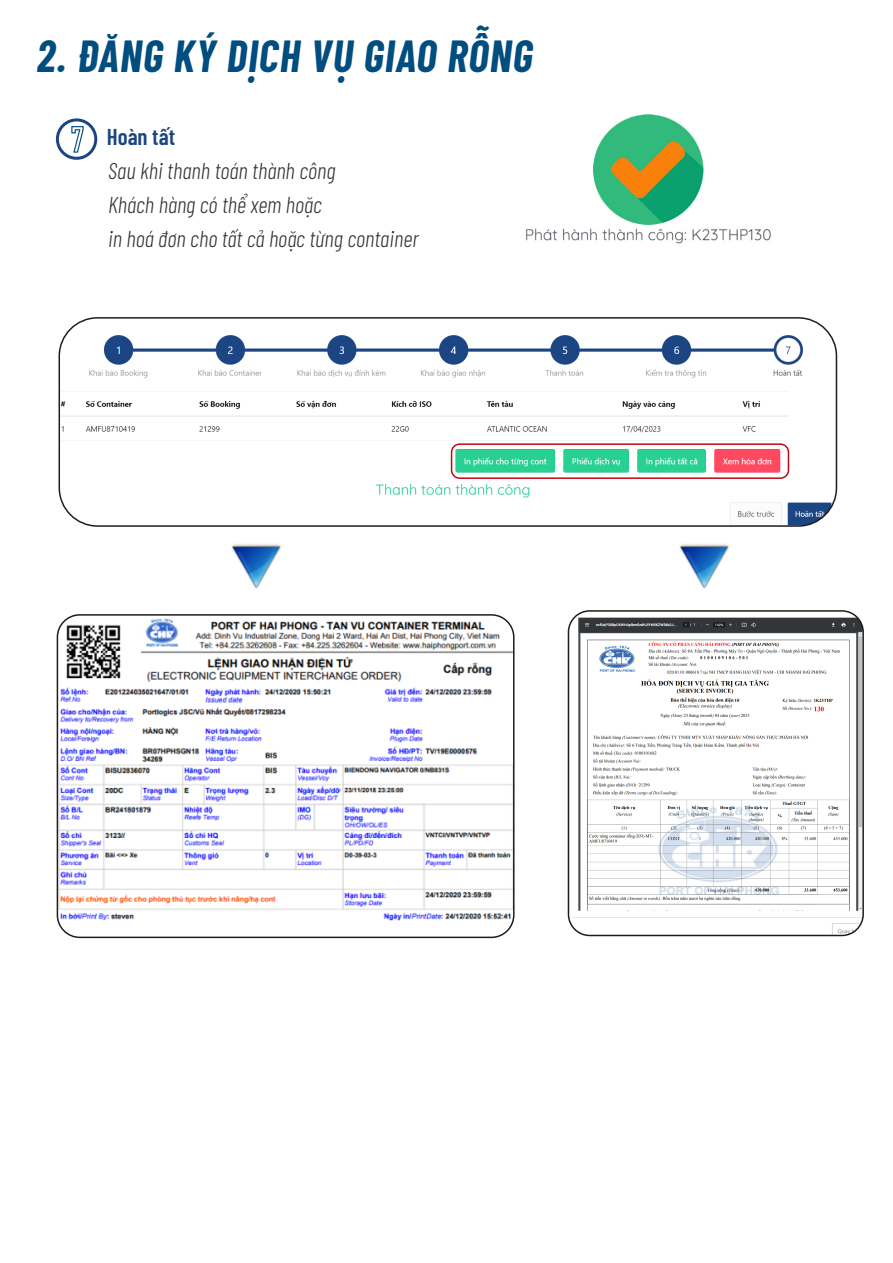
<style>
.page{position:relative;width:893px;height:1263px;background:#fff}
.page>*{position:absolute;margin:0;border:0;box-sizing:border-box;transform-origin:0 0}
.t1{font:italic 700 43.8px "Barlow Condensed";letter-spacing:.025em;color:#004d80}
.t2{font:italic 300 22.95px/33.6px "Barlow Condensed";color:#333}
.t3{font:600 22.95px "Barlow Condensed";color:#1c4681}
</style>
<div class="page">
<div style="left:56px;top:118px;width:41px;height:42px;border:3px solid #1c4681;border-radius:50%"></div>
<svg style="left:71px;top:126px;width:13px;height:27px"></svg>
<img style="left:526px;top:114px;width:245px;height:130px">
<img style="left:59px;top:318px;width:777px;height:208px">
<div style="left:59px;top:317px;width:778px;height:210px;border:2px solid #1d1d1b;border-radius:38px"></div>
<div style="left:451px;top:443px;width:338px;height:36px;border:2px solid #c20613;border-radius:8px"></div>
<img style="left:57px;top:616px;width:457px;height:318px">
<div style="left:57px;top:614px;width:457px;height:324px;border:2px solid #1d1d1b;border-radius:22px"></div>
<img style="left:568px;top:613px;width:293px;height:322px">
<div style="left:568px;top:610px;width:296px;height:326px;border:2px solid #1d1d1b;border-radius:21px"></div>
<img style="left:680px;top:544px;width:49px;height:45px">
<img style="left:232px;top:544px;width:49px;height:45px">
<h1 class="t1" style="left:37px;top:25px;width:497px">2. ĐĂNG KÝ DỊCH VỤ GIAO RỖNG</h1>
<p class="t3" style="left:107px;top:120px;width:70px">Hoàn tất</p>
<p class="t2" style="left:108px;top:153px;width:312px">Sau khi thanh toán thành công<br>Khách hàng có thể xem hoặc<br>in hoá đơn cho tất cả hoặc từng container</p>
</div>
